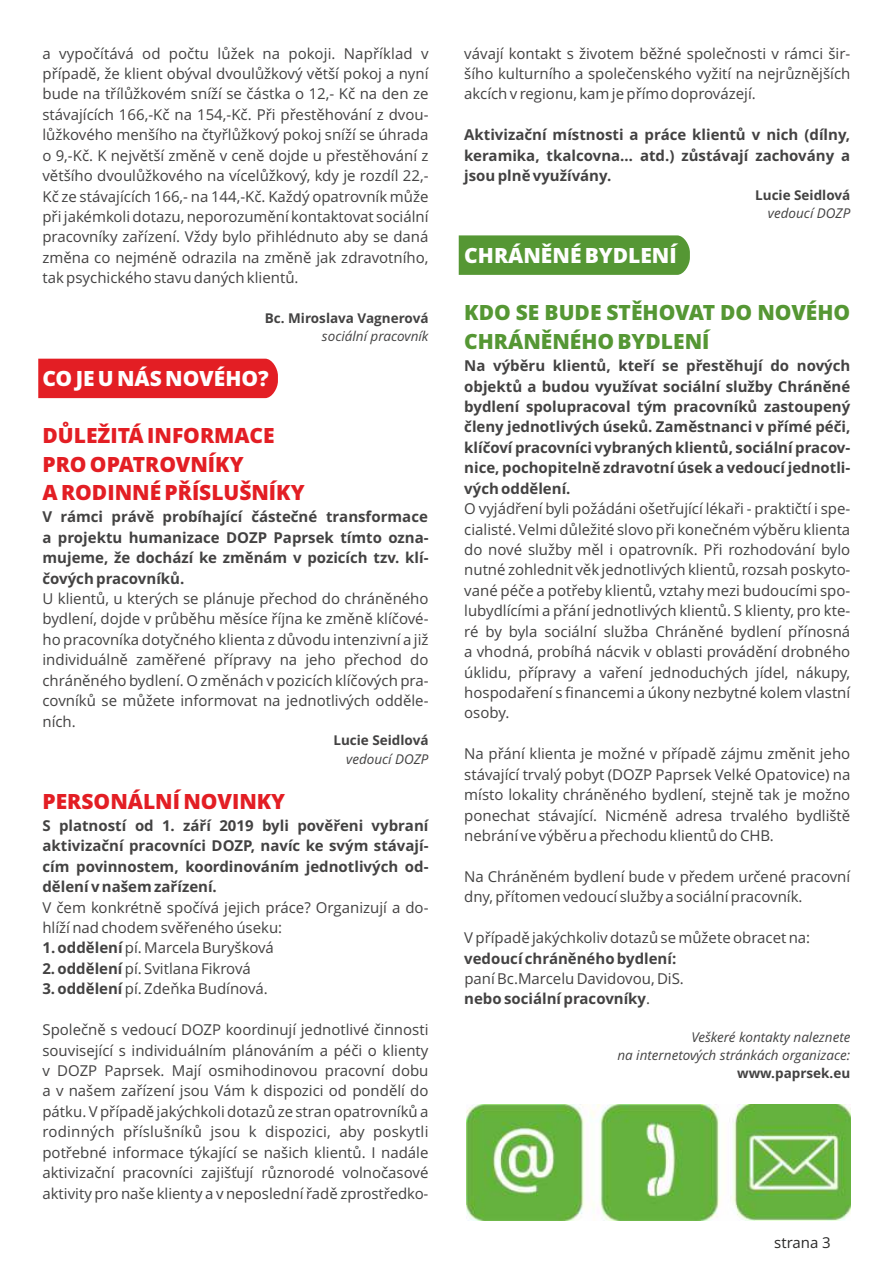
<style>
.page{position:relative;width:893px;height:1263px;background:#fff}
.page>*{position:absolute;margin:0;border:0;box-sizing:border-box;transform-origin:0 0}
.t1{font:800 21px/28.7px "Open Sans";color:#e31e24}
.t2{font:800 21px/28.7px "Open Sans";color:#559734}
.t3{font:800 21px "Open Sans";color:#fefefe}
.t4{font:15px/20.4px "Open Sans";color:#434242;text-align:justify}
.t5{font:700 15px/20.4px "Open Sans";color:#434242;text-align:justify}
.t6{font:15px "Open Sans";color:#2b2a29}
.t7{font:italic 13.5px "Open Sans";color:#434242}
.t8{font:700 13.5px "Open Sans";color:#434242}
.s1{font-weight:700}
.s2{font-weight:400}
</style>
<div class="page">
<div style="left:38px;top:359px;width:240px;height:39px;background:#e31e24"></div>
<div style="left:459px;top:235px;width:231px;height:40px;background:#559734"></div>
<img style="left:466px;top:1105px;width:384px;height:115px">
<p class="t4" style="left:42px;top:44px;width:388px">a vypočítává od počtu lůžek na pokoji. Například v případě, že klient obýval dvoulůžkový větší pokoj a nyní bude na třílůžkovém sníží se částka o 12,- Kč na den ze stávajících 166,-Kč na 154,-Kč. Při přestěhování z dvou&shy;lůžkového menšího na čtyřlůžkový pokoj sníží se úhrada o 9,-Kč. K největší změně v ceně dojde u přestěhování z většího dvoulůžkového na vícelůžkový, kdy je rozdíl 22,- Kč ze stávajících 166,- na 144,-Kč. Každý opatrovník může při jakémkoli dotazu, neporozumění kontaktovat sociální pracovníky zařízení. Vždy bylo přihlédnuto aby se daná změna co nejméně odrazila na změně jak zdravotního, tak psychického stavu daných klientů.</p>
<p class="t8" style="left:265px;top:312px;width:165px">Bc. Miroslava Vagnerová</p>
<p class="t7" style="left:322px;top:331px;width:108px">sociální pracovník</p>
<h1 class="t3" style="left:42px;top:370px;width:228px">CO JE U NÁS NOVÉHO?</h1>
<h1 class="t1" style="left:43px;top:423px;width:234px">DŮLEŽITÁ INFORMACE</h1>
<h1 class="t1" style="left:42px;top:452px;width:264px">PRO OPATROVNÍKY<br>A RODINNÉ PŘÍSLUŠNÍKY</h1>
<p class="t5" style="left:43px;top:508px;width:388px">V rámci právě probíhající částečné transformace a projektu humanizace DOZP Paprsek tímto ozna&shy;mujeme, že dochází ke změnám v pozicích tzv. klí&shy;čových pracovníků.</p>
<p class="t4" style="left:42px;top:590px;width:388px">U klientů, u kterých se plánuje přechod do chráněného bydlení, dojde v průběhu měsíce října ke změně klíčové&shy;ho pracovníka dotyčného klienta z důvodu intenzivní a již individuálně zaměřené přípravy na jeho přechod do chráněného bydlení. O změnách v pozicích klíčových pra&shy;covníků se můžete informovat na jednotlivých odděle&shy;ních.</p>
<p class="t8" style="left:333px;top:735px;width:97px">Lucie Seidlová</p>
<p class="t7" style="left:346px;top:753px;width:84px">vedoucí DOZP</p>
<h1 class="t1" style="left:42px;top:789px;width:244px">PERSONÁLNÍ NOVINKY</h1>
<p class="t5" style="left:42px;top:817px;width:388px">S platností od 1. září 2019 byli pověřeni vybraní aktivizační pracovníci DOZP, navíc ke svým stávají&shy;cím povinnostem, koordinováním jednotlivých od&shy;dělení v našem zařízení.</p>
<p class="t4" style="left:42px;top:898px;width:388px">V čem konkrétně spočívá jejich práce? Organizují a do&shy;hlíží nad chodem svěřeného úseku:</p>
<p class="t4" style="left:42px;top:939px;width:233px"><span class="s1">1. oddělení</span> pí. Marcela Buryšková</p>
<p class="t4" style="left:42px;top:960px;width:210px"><span class="s1">2. oddělení</span> pí. Svitlana Fikrová</p>
<p class="t4" style="left:42px;top:980px;width:227px"><span class="s1">3. oddělení</span> pí. Zdeňka Budínová.</p>
<p class="t4" style="left:42px;top:1021px;width:388px">Společně s vedoucí DOZP koordinují jednotlivé činnosti související s individuálním plánováním a péči o klienty v DOZP Paprsek. Mají osmihodinovou pracovní dobu a v našem zařízení jsou Vám k dispozici od pondělí do pátku. V případě jakýchkoli dotazů ze stran opatrovníků a rodinných příslušníků jsou k dispozici, aby poskytli potřebné informace týkající se našich klientů. I nadále aktivizační pracovníci zajišťují různorodé volnočasové aktivity pro naše klienty a v neposlední řadě zprostředko-</p>
<p class="t4" style="left:464px;top:44px;width:388px">vávají kontakt s životem běžné společnosti v rámci šir&shy;šího kulturního a společenského vyžití na nejrůznějších akcích v regionu, kam je přímo doprovázejí.</p>
<p class="t5" style="left:464px;top:126px;width:388px">Aktivizační místnosti a práce klientů v nich (dílny, keramika, tkalcovna… atd.) zůstávají zachovány a jsou plně využívány.</p>
<h1 class="t3" style="left:464px;top:247px;width:214px">CHRÁNĚNÉ BYDLENÍ</h1>
<p class="t8" style="left:755px;top:190px;width:97px">Lucie Seidlová</p>
<p class="t7" style="left:768px;top:208px;width:84px">vedoucí DOZP</p>
<h1 class="t2" style="left:464px;top:300px;width:388px">KDO SE BUDE STĚHOVAT DO NOVÉHO<br>CHRÁNĚNÉHO BYDLENÍ</h1>
<p class="t5" style="left:464px;top:357px;width:388px">Na výběru klientů, kteří se přestěhují do nových objektů a budou využívat sociální služby Chráněné bydlení spolupracoval tým pracovníků zastoupený členy jednotlivých úseků. Zaměstnanci v přímé péči, klíčoví pracovníci vybraných klientů, sociální pracov&shy;nice, pochopitelně zdravotní úsek a vedoucí jednotli&shy;vých oddělení.</p>
<p class="t4" style="left:464px;top:500px;width:388px">O vyjádření byli požádáni ošetřující lékaři - praktičtí i spe&shy;cialisté. Velmi důležité slovo při konečném výběru klienta do nové služby měl i opatrovník. Při rozhodování bylo nutné zohlednit věk jednotlivých klientů, rozsah poskyto&shy;vané péče a potřeby klientů, vztahy mezi budoucími spo&shy;lubydlícími a přání jednotlivých klientů. S klienty, pro kte&shy;ré by byla sociální služba Chráněné bydlení přínosná a vhodná, probíhá nácvik v oblasti provádění drobného úklidu, přípravy a vaření jednoduchých jídel, nákupy, hospodaření s financemi a úkony nezbytné kolem vlastní osoby.</p>
<p class="t4" style="left:464px;top:745px;width:388px">Na přání klienta je možné v případě zájmu změnit jeho stávající trvalý pobyt (DOZP Paprsek Velké Opatovice) na místo lokality chráněného bydlení, stejně tak je možno ponechat stávající. Nicméně adresa trvalého bydliště nebrání ve výběru a přechodu klientů do CHB.</p>
<p class="t4" style="left:464px;top:868px;width:388px">Na Chráněném bydlení bude v předem určené pracovní dny, přítomen vedoucí služby a sociální pracovník.</p>
<p class="t4" style="left:464px;top:929px;width:347px">V případě jakýchkoliv dotazů se můžete obracet na:</p>
<p class="t5" style="left:464px;top:949px;width:214px">vedoucí chráněného bydlení:</p>
<p class="t4" style="left:464px;top:970px;width:221px">paní Bc.Marcelu Davidovou, DiS.</p>
<p class="t5" style="left:464px;top:990px;width:187px">nebo sociální pracovníky<span class="s2">.</span></p>
<p class="t7" style="left:691px;top:1031px;width:161px">Veškeré kontakty naleznete</p>
<p class="t7" style="left:617px;top:1050px;width:234px">na internetových stránkách organizace:</p>
<p class="t8" style="left:737px;top:1068px;width:115px">www.paprsek.eu</p>
<p class="t6" style="left:774px;top:1236px;width:58px">strana 3</p>
</div>
